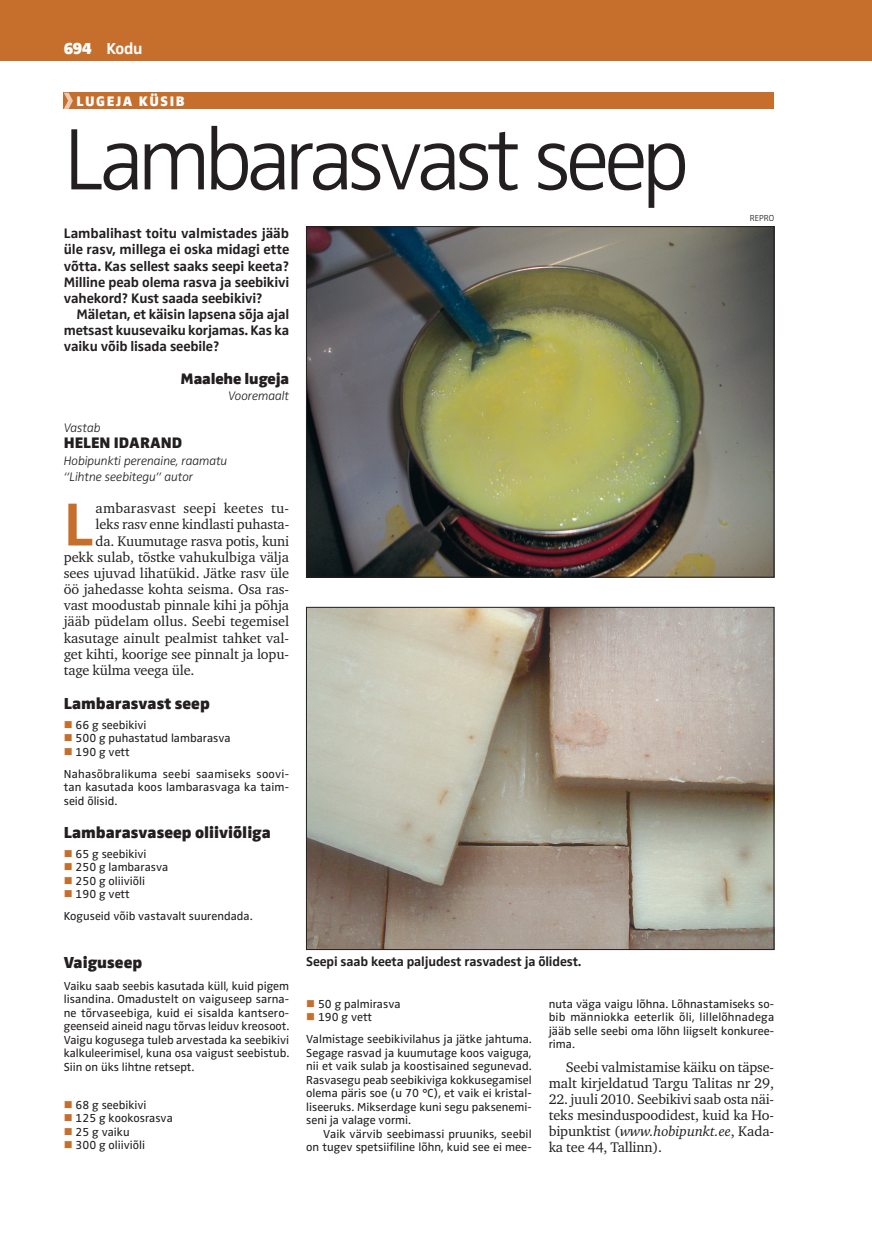
<style>
.page{position:relative;width:872px;height:1234px;background:#fff}
.page>*{position:absolute;margin:0;border:0;box-sizing:border-box;transform-origin:0 0}
.t1{font:300 90px "Zwo Pro";letter-spacing:-.07em;color:#231f20}
.t2{font:700 62.7px "Zwo Pro";color:#c66f2d}
.t3{font:900 16.5px "Zwo Pro";color:#231f20}
.t4{font:700 16.5px "Zwo Pro";color:#fff}
.t5{font:900 15.75px "Zwo Pro";letter-spacing:-.01em;color:#231f20}
.t6{font:14.25px/16.2px "Charter ITC";letter-spacing:-.005em;color:#231f20;text-align:right}
.t7{font:700 14.25px/16.2px "Zwo Pro";letter-spacing:-.01em;color:#231f20;text-align:justify}
.t8{font:14.25px "Charter ITC";letter-spacing:.015em;color:#231f20}
.t9{font:900 14.25px "Zwo Pro";letter-spacing:.105em;color:#fff}
.t10{font:700 13.5px "Zwo Pro";letter-spacing:-.01em;color:#231f20}
.t11{font:italic 300 12.75px/16.2px "Zwo Pro";letter-spacing:-.01em;color:#231f20}
.t12{font:12px/13.5px "Zwo Pro";color:#231f20}
.t13{font:300 9px "Zwo Pro";color:#231f20}
.s1{font-weight:900}
.s2{color:#c66f2d}
.s3{font-style:italic}
</style>
<div class="page">
<div style="left:0;top:0;width:872px;height:60px;background:#c66f2d"></div>
<div style="left:64px;top:93px;width:710px;height:16px;background:#c66f2d"></div>
<svg style="left:64px;top:93px;width:9px;height:16px"></svg>
<img style="left:308px;top:228px;width:464px;height:347px">
<img style="left:308px;top:609px;width:464px;height:338px">
<div style="left:306px;top:607px;width:468px;height:342px;border:1px solid #231f20"></div>
<h3 class="t4" style="left:64px;top:39px;width:80px"><span class="s1">694</span> Kodu</h3>
<p class="t9" style="left:77px;top:92px;width:109px">LUGEJA KÜSIB</p>
<h1 class="t1" style="left:64px;top:108px;width:627px">Lambarasvast seep</h1>
<p class="t13" style="left:749px;top:213px;width:26px">REPRO</p>
<p class="t7" style="left:64px;top:226px;width:227px">Lambalihast toitu valmistades jääb üle rasv, millega ei oska midagi ette võtta. Kas sellest saaks seepi keeta?<br>Milline peab olema rasva ja seebikivi vahekord? Kust saada seebikivi?</p>
<p class="t7" style="left:64px;top:306px;width:227px;text-indent:13px">Mäletan, et käisin lapsena sõja ajal metsast kuusevaiku korjamas. Kas ka vaiku võib lisada seebile?</p>
<h3 class="t5" style="left:180px;top:369px;width:110px">Maalehe lugeja</h3>
<p class="t11" style="left:228px;top:388px;width:63px">Vooremaalt</p>
<p class="t11" style="left:64px;top:420px;width:38px">Vastab</p>
<h3 class="t5" style="left:64px;top:433px;width:120px">HELEN IDARAND</h3>
<p class="t11" style="left:64px;top:452px;width:165px">Hobipunkti perenaine, raamatu “Lihtne seebitegu” autor</p>
<h2 class="t2" style="left:64px;top:487px;width:32px">L</h2>
<p class="t8" style="left:96px;top:499px;width:195px">ambarasvast seepi keetes tu-</p>
<p class="t6" style="left:96px;top:516px;width:195px">leks rasv enne kindlasti puhasta-</p>
<p class="t6" style="left:96px;top:532px;width:195px">da. Kuumutage rasva potis, kuni</p>
<p class="t6" style="left:64px;top:548px;width:227px">pekk sulab, tõstke vahukulbiga välja</p>
<p class="t6" style="left:64px;top:564px;width:227px">sees ujuvad lihatükid. Jätke rasv üle</p>
<p class="t6" style="left:64px;top:581px;width:227px">öö jahedasse kohta seisma. Osa ras-</p>
<p class="t6" style="left:64px;top:597px;width:227px">vast moodustab pinnale kihi ja põhja</p>
<p class="t6" style="left:64px;top:613px;width:227px">jääb püdelam ollus. Seebi tegemisel</p>
<p class="t6" style="left:64px;top:629px;width:227px">kasutage ainult pealmist tahket val-</p>
<p class="t6" style="left:64px;top:645px;width:227px">get kihti, koorige see pinnalt ja lopu-</p>
<p class="t6" style="left:64px;top:661px;width:132px">tage külma veega üle.</p>
<h3 class="t3" style="left:64px;top:693px;width:147px">Lambarasvast seep</h3>
<p class="t12" style="left:64px;top:717px;width:84px"><span class="s2">■</span> 66 g seebikivi</p>
<p class="t12" style="left:64px;top:731px;width:168px"><span class="s2">■</span> 500 g puhastatud lambarasva</p>
<p class="t12" style="left:64px;top:740px;width:227px;line-height:22px"><span class="s2">■</span> 190 g vett<br>Nahasõbralikuma seebi saamiseks soovi-</p>
<p class="t12" style="left:64px;top:780px;width:227px">tan kasutada koos lambarasvaga ka taim&shy;seid õlisid.</p>
<h3 class="t3" style="left:64px;top:822px;width:209px">Lambarasvaseep oliiviõliga</h3>
<p class="t12" style="left:64px;top:847px;width:84px"><span class="s2">■</span> 65 g seebikivi</p>
<p class="t12" style="left:64px;top:860px;width:106px"><span class="s2">■</span> 250 g lambarasva</p>
<p class="t12" style="left:64px;top:874px;width:83px"><span class="s2">■</span> 250 g oliiviõli</p>
<p class="t12" style="left:64px;top:883px;width:190px;line-height:22px"><span class="s2">■</span> 190 g vett<br>Koguseid võib vastavalt suurendada.</p>
<h3 class="t3" style="left:64px;top:952px;width:80px">Vaiguseep</h3>
<p class="t12" style="left:64px;top:979px;width:227px;text-align:justify">Vaiku saab seebis kasutada küll, kuid pigem lisandina. Omadustelt on vaiguseep sarna&shy;ne tõrvaseebiga, kuid ei sisalda kantsero&shy;geenseid aineid nagu tõrvas leiduv kreosoot.<br>Vaigu kogusega tuleb arvestada ka seebikivi kalkuleerimisel, kuna osa vaigust seebistub.<br>Siin on üks lihtne retsept.</p>
<p class="t12" style="left:64px;top:1097px;width:84px"><span class="s2">■</span> 68 g seebikivi</p>
<p class="t12" style="left:64px;top:1111px;width:111px"><span class="s2">■</span> 125 g kookosrasva</p>
<p class="t12" style="left:64px;top:1124px;width:67px"><span class="s2">■</span> 25 g vaiku</p>
<p class="t12" style="left:64px;top:1138px;width:83px"><span class="s2">■</span> 300 g oliiviõli</p>
<p class="t10" style="left:306px;top:953px;width:276px">Seepi saab keeta paljudest rasvadest ja õlidest.</p>
<p class="t12" style="left:306px;top:996px;width:96px"><span class="s2">■</span> 50 g palmirasva</p>
<p class="t12" style="left:306px;top:1006px;width:227px;line-height:22px"><span class="s2">■</span> 190 g vett<br>Valmistage seebikivilahus ja jätke jahtuma.</p>
<p class="t12" style="left:306px;top:1045px;width:227px;text-align:justify">Segage rasvad ja kuumutage koos vaiguga, nii et vaik sulab ja koostisained segunevad.<br>Rasvasegu peab seebikiviga kokkusegamisel olema päris soe (u 70 °C), et vaik ei kristal&shy;liseeruks. Mikserdage kuni segu paksenemi&shy;seni ja valage vormi.</p>
<p class="t12" style="left:306px;top:1126px;width:227px;text-align:right">Vaik värvib seebimassi pruuniks, seebil<br>on tugev spetsiifiline lõhn, kuid see ei mee-</p>
<p class="t12" style="left:549px;top:996px;width:227px;text-align:justify">nuta väga vaigu lõhna. Lõhnastamiseks so&shy;bib männiokka eeterlik õli, lillelõhnadega jääb selle seebi oma lõhn liigselt konkuree&shy;rima.</p>
<p class="t6" style="left:549px;top:1058px;width:227px">Seebi valmistamise käiku on täpse&shy;malt kirjeldatud Targu Talitas nr 29,</p>
<p class="t6" style="left:549px;top:1090px;width:227px;text-align:justify">22. juuli 2010. Seebikivi saab osta näi&shy;teks mesinduspoodidest, kuid ka Ho&shy;bipunktist (<span class="s3">www.hobipunkt.ee</span>, Kada&shy;ka tee 44, Tallinn).</p>
</div>
